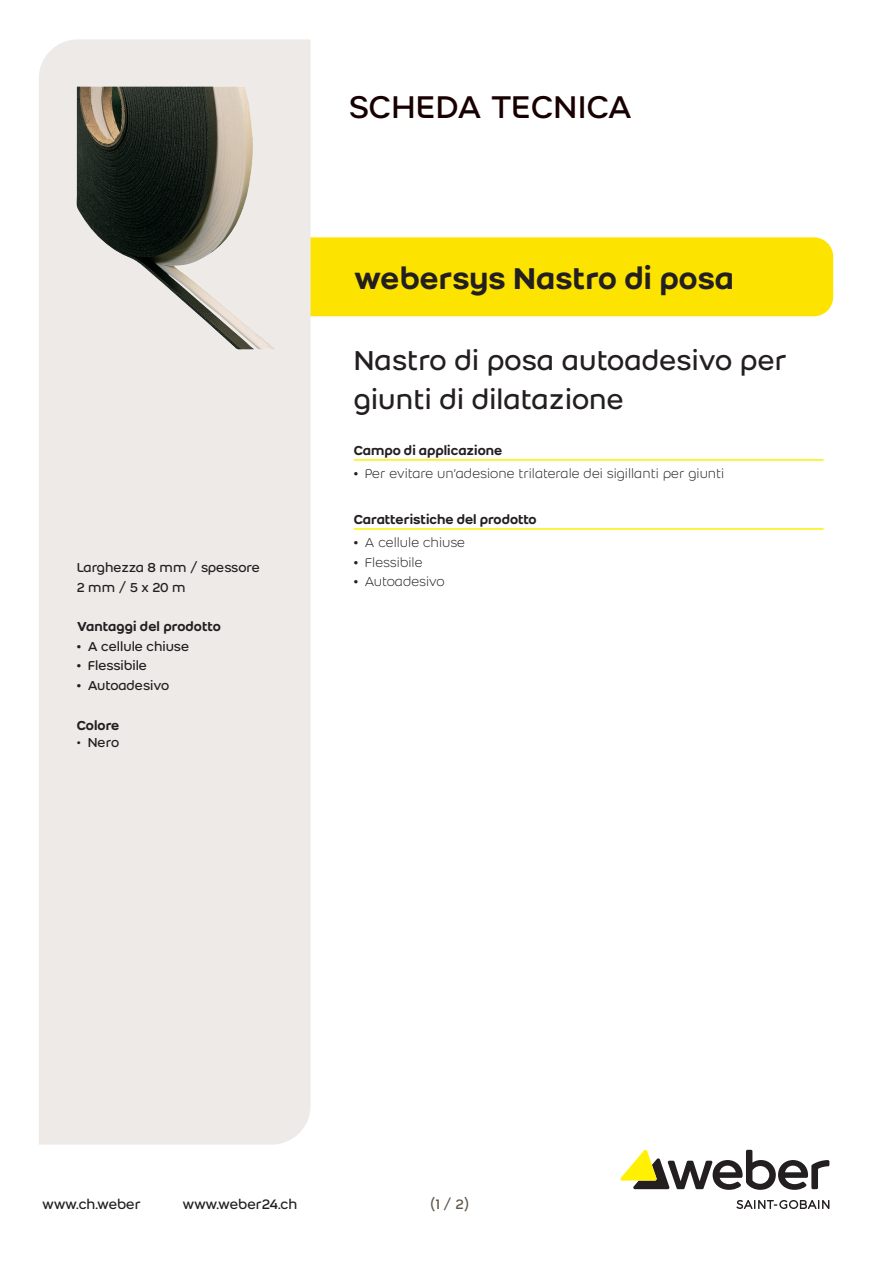
<style>
.page{position:relative;width:893px;height:1263px;background:#fff}
.page>*{position:absolute;margin:0;border:0;box-sizing:border-box;transform-origin:0 0}
.t1{font:34.5px "Weber";color:#190000}
.A-Product_Name{font:500 33px "Weber";letter-spacing:.005em;color:#231f20}
.A-Short_Discription{font:30px/39.8px "Weber";letter-spacing:.005em;color:#231f20}
.t2{font:15px "Weber";letter-spacing:-.015em;color:#231f20}
.t3{font:15px "Weber";color:#605845}
.t4{font:300 14.25px "Weber";color:#231f20}
.column_1{font:14.25px/19.6px "Weber";color:#231f20}
.Longname{font:500 14.25px "Weber";color:#231f20}
.Longname_side_brown{font:500 14.25px "Weber";letter-spacing:.005em;color:#231f20}
.s1{font-weight:500}
</style>
<div class="page">
<svg style="left:736px;top:1200px;width:93px;height:9px"></svg>
<svg style="left:620px;top:1149px;width:209px;height:41px"></svg>
<div style="left:311px;top:237px;width:522px;height:79px;background:#fde300"></div>
<div style="left:39px;top:39px;width:272px;height:1105px;background:#edeae7"></div>
<img style="left:77px;top:86px;width:198px;height:264px">
<hr style="left:354px;top:459px;width:470px;height:2px;background:#fbf301">
<hr style="left:354px;top:528px;width:470px;height:2px;background:#fbf301">
<h1 class="t1" style="left:349px;top:82px;width:284px">SCHEDA TECNICA</h1>
<p class="column_1" style="left:77px;top:557px;width:185px">Larghezza 8 mm / spessore<br>2 mm / 5 x 20 m</p>
<p class="Longname_side_brown" style="left:77px;top:616px;width:146px">Vantaggi del prodotto</p>
<p class="column_1" style="left:77px;top:636px;width:114px"><span class="s1">•</span> A cellule chiuse</p>
<p class="column_1" style="left:77px;top:656px;width:72px"><span class="s1">•</span> Flessibile</p>
<p class="column_1" style="left:77px;top:675px;width:94px"><span class="s1">•</span> Autoadesivo</p>
<p class="Longname_side_brown" style="left:77px;top:714px;width:44px">Colore</p>
<p class="column_1" style="left:77px;top:732px;width:44px">• Nero</p>
<p class="A-Product_Name" style="left:354px;top:254px;width:381px">webersys Nastro di posa</p>
<p class="A-Short_Discription" style="left:354px;top:340px;width:435px">Nastro di posa autoadesivo per giunti di dilatazione</p>
<p class="Longname" style="left:354px;top:440px;width:150px">Campo di applicazione</p>
<p class="t4" style="left:354px;top:464px;width:372px"><span class="s1">•</span> Per evitare un’adesione trilaterale dei sigillanti per giunti</p>
<p class="Longname" style="left:354px;top:509px;width:184px">Caratteristiche del prodotto</p>
<p class="t4" style="left:354px;top:533px;width:113px"><span class="s1">•</span> A cellule chiuse</p>
<p class="t4" style="left:354px;top:553px;width:70px"><span class="s1">•</span> Flessibile</p>
<p class="t4" style="left:354px;top:572px;width:92px"><span class="s1">•</span> Autoadesivo</p>
<p class="t2" style="left:42px;top:1193px;width:100px">www.ch.weber</p>
<p class="t2" style="left:183px;top:1193px;width:116px">www.weber24.ch</p>
<p class="t3" style="left:431px;top:1193px;width:40px">(1 / 2)</p>
</div>
